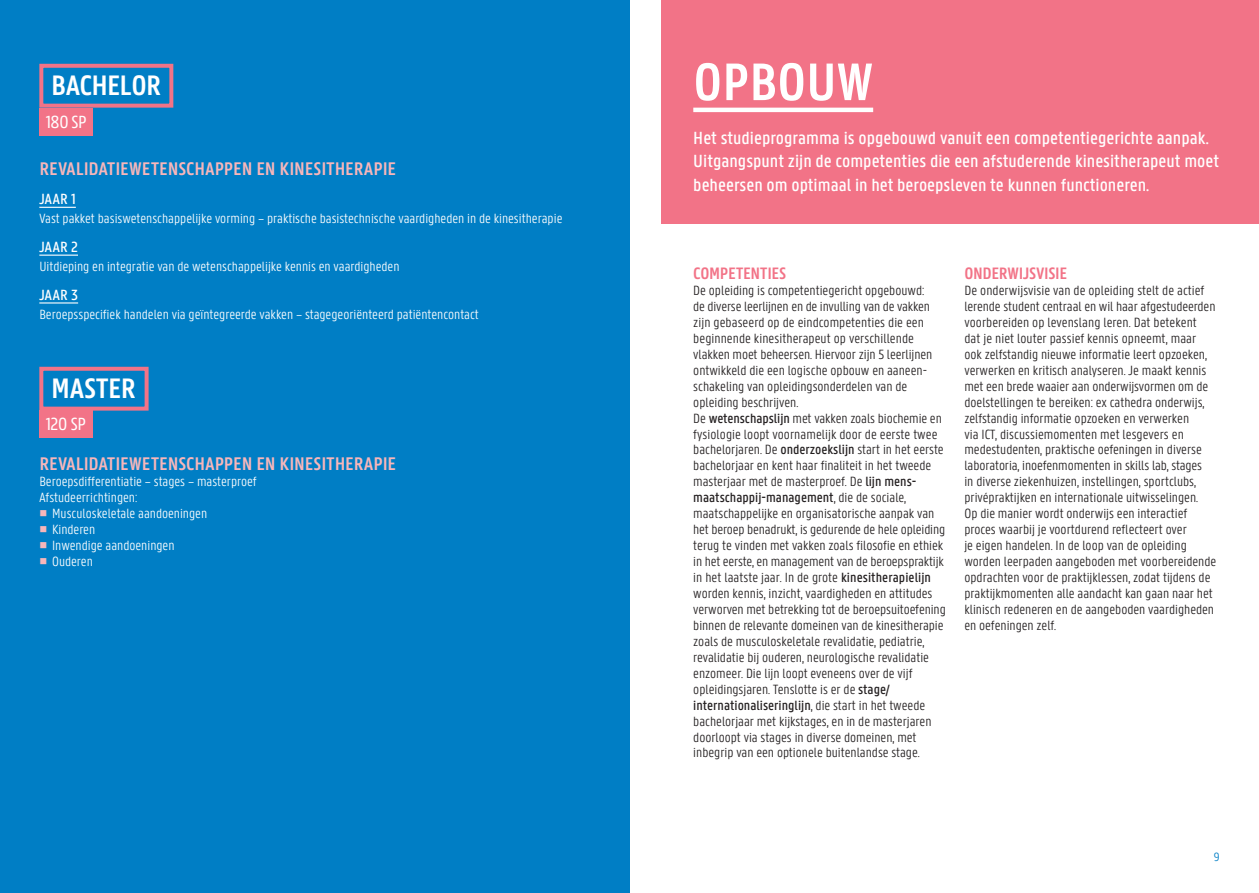
<style>
.page{position:relative;width:1259px;height:893px;background:#fff}
.page>*{position:absolute;margin:0;border:0;box-sizing:border-box;transform-origin:0 0}
.t1{font:600 56.25px "U Gent Panno Text";color:#fff}
.t2{font:600 30px "U Gent Panno Text";letter-spacing:-.02em;color:#fff}
.t3{font:600 19.5px "U Gent Panno Text";letter-spacing:-.005em;color:#f8b6ba}
.t4{font:500 18.75px/23.9px "U Gent Panno Text";color:#fff}
.t5{font:18.75px "U Gent Panno Text";letter-spacing:-.02em;color:#fff}
.t6{font:600 17.7px "U Gent Panno Text";letter-spacing:-.02em;color:#f27387}
.t7{font:500 15.75px "U Gent Panno Text";letter-spacing:.02em;color:#fff}
.t8{font:300 14.25px/15.9px "U Gent Panno Text";color:#231f20}
.t9{font:300 14.25px "U Gent Panno Text";color:#fff}
.t10{font:300 12.75px "U Gent Panno Text";color:#007ec5}
.s1{font-weight:500}
</style>
<div class="page">
<div style="left:0;top:0;width:629px;height:893px;background:#007ec5"></div>
<div style="left:661px;top:0;width:598px;height:223px;background:#f27387"></div>
<hr style="left:693px;top:108px;width:180px;height:4px;background:#fff">
<hr style="left:39px;top:207px;width:37px;height:1px;background:#fff">
<hr style="left:39px;top:255px;width:39px;height:1px;background:#fff">
<hr style="left:39px;top:302px;width:39px;height:2px;background:#fff">
<div style="left:39px;top:64px;width:134px;height:44px;border:4px solid #f27387"></div>
<div style="left:39px;top:108px;width:54px;height:28px;background:#f27387"></div>
<div style="left:39px;top:410px;width:54px;height:27px;background:#f27387"></div>
<div style="left:39px;top:367px;width:110px;height:44px;border:4px solid #f27387"></div>
<h2 class="t2" style="left:51px;top:68px;width:112px">BACHELOR</h2>
<h3 class="t5" style="left:46px;top:111px;width:43px">180 SP</h3>
<h3 class="t3" style="left:39px;top:157px;width:358px">REVALIDATIEWETENSCHAPPEN EN KINESITHERAPIE</h3>
<p class="t7" style="left:39px;top:190px;width:38px">JAAR 1</p>
<p class="t9" style="left:39px;top:210px;width:524px">Vast pakket basiswetenschappelijke vorming – praktische basistechnische vaardigheden in de kinesitherapie</p>
<p class="t7" style="left:39px;top:238px;width:40px">JAAR 2</p>
<p class="t9" style="left:39px;top:258px;width:362px">Uitdieping en integratie van de wetenschappelijke kennis en vaardigheden</p>
<p class="t7" style="left:39px;top:285px;width:40px">JAAR 3</p>
<p class="t9" style="left:39px;top:306px;width:441px">Beroepsspecifiek handelen via geïntegreerde vakken – stagegeoriënteerd patiëntencontact</p>
<h2 class="t2" style="left:51px;top:371px;width:86px">MASTER</h2>
<h3 class="t5" style="left:46px;top:413px;width:42px">120 SP</h3>
<h3 class="t3" style="left:39px;top:452px;width:358px">REVALIDATIEWETENSCHAPPEN EN KINESITHERAPIE</h3>
<p class="t9" style="left:39px;top:473px;width:219px">Beroepsdifferentiatie – stages – masterproef</p>
<p class="t9" style="left:39px;top:489px;width:100px">Afstudeerrichtingen:</p>
<p class="t9" style="left:52px;top:505px;width:157px">Musculoskeletale aandoeningen</p>
<p class="t9" style="left:52px;top:521px;width:45px">Kinderen</p>
<p class="t9" style="left:52px;top:537px;width:124px">Inwendige aandoeningen</p>
<p class="t9" style="left:52px;top:553px;width:42px">Ouderen</p>
<h1 class="t1" style="left:693px;top:48px;width:181px">OPBOUW</h1>
<h3 class="t4" style="left:693px;top:125px;width:527px">Het studieprogramma is opgebouwd vanuit een competentiegerichte aanpak.<br>Uitgangspunt zijn de competenties die een afstuderende kinesitherapeut moet beheersen om optimaal in het beroepsleven te kunnen functioneren.</h3>
<p class="t6" style="left:693px;top:263px;width:95px">COMPETENTIES</p>
<p class="t8" style="left:693px;top:282px;width:254px">De opleiding is competentiegericht opgebouwd:<br>de diverse leerlijnen en de invulling van de vakken zijn gebaseerd op de eindcompetenties die een beginnende kinesitherapeut op verschillende vlakken moet beheersen. Hiervoor zijn 5 leerlijnen ontwikkeld die een logische opbouw en aaneen&shy;schakeling van opleidingsonderdelen van de opleiding beschrijven.<br>De <span class="s1">wetenschapslijn</span> met vakken zoals biochemie en fysiologie loopt voornamelijk door de eerste twee bachelorjaren. De <span class="s1">onderzoekslijn</span> start in het eerste bachelorjaar en kent haar finaliteit in het tweede masterjaar met de masterproef. De <span class="s1">lijn mens&shy;maatschappij-management</span>, die de sociale, maatschappelijke en organisatorische aanpak van het beroep benadrukt, is gedurende de hele opleiding terug te vinden met vakken zoals filosofie en ethiek in het eerste, en management van de beroepspraktijk in het laatste jaar. In de grote <span class="s1">kinesitherapielijn </span>worden kennis, inzicht, vaardigheden en attitudes verworven met betrekking tot de beroepsuitoefening binnen de relevante domeinen van de kinesitherapie zoals de musculoskeletale revalidatie, pediatrie, revalidatie bij ouderen, neurologische revalidatie enzomeer. Die lijn loopt eveneens over de vijf opleidingsjaren. Tenslotte is er de <span class="s1">stage/ internationaliseringlijn</span>, die start in het tweede bachelorjaar met kijkstages, en in de masterjaren doorloopt via stages in diverse domeinen, met inbegrip van een optionele buitenlandse stage.</p>
<p class="t6" style="left:964px;top:263px;width:104px">ONDERWIJSVISIE</p>
<p class="t8" style="left:964px;top:282px;width:253px">De onderwijsvisie van de opleiding stelt de actief lerende student centraal en wil haar afgestudeerden voorbereiden op levenslang leren. Dat betekent dat je niet louter passief kennis opneemt, maar ook zelfstandig nieuwe informatie leert opzoeken, verwerken en kritisch analyseren. Je maakt kennis met een brede waaier aan onderwijsvormen om de doelstellingen te bereiken: ex cathedra onderwijs, zelfstandig informatie opzoeken en verwerken<br>via ICT, discussiemomenten met lesgevers en medestudenten, praktische oefeningen in diverse laboratoria, inoefenmomenten in skills lab, stages<br>in diverse ziekenhuizen, instellingen, sportclubs, privépraktijken en internationale uitwisselingen.<br>Op die manier wordt onderwijs een interactief proces waarbij je voortdurend reflecteert over<br>je eigen handelen. In de loop van de opleiding worden leerpaden aangeboden met voorbereidende opdrachten voor de praktijklessen, zodat tijdens de praktijkmomenten alle aandacht kan gaan naar het klinisch redeneren en de aangeboden vaardigheden en oefeningen zelf.</p>
<p class="t10" style="left:1213px;top:849px;width:7px">9</p>
</div>
